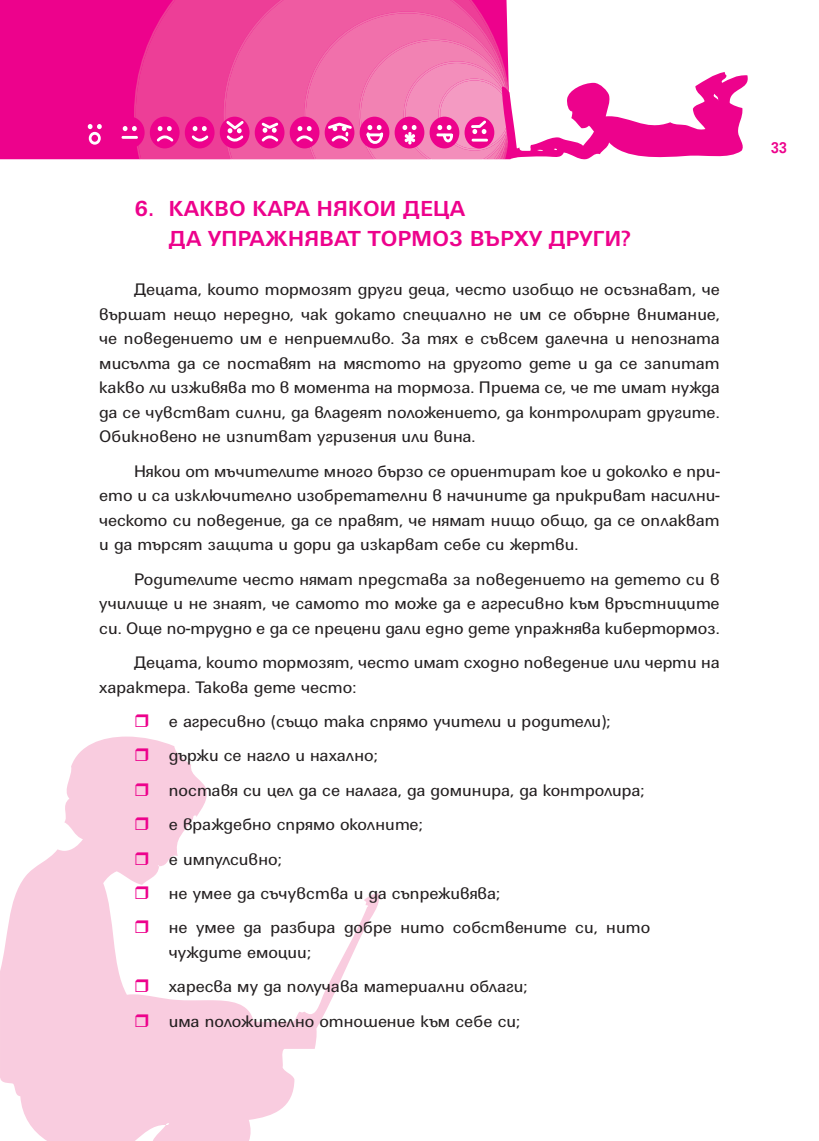
<style>
.page{position:relative;width:819px;height:1141px;background:#fff}
.page>*{position:absolute;margin:0;border:0;box-sizing:border-box;transform-origin:0 0}
.t1{font:700 22.75px/29.8px "Universum Bg";letter-spacing:.01em;color:#ed028c}
.t2{font:17.5px/24.5px "Universum Bg";color:#231f20;text-align:justify}
.t3{font:700 condensed 17.5px "Universum Bg";color:#ed028c}
</style>
<div class="page">
<div style="left:0;top:0;width:134px;height:159px;background:#ed028c"></div>
<svg style="left:134px;top:0;width:373px;height:159px;background:#ed3695"></svg>
<svg style="left:223px;top:0;width:283px;height:159px;background:#ee499c"></svg>
<svg style="left:0;top:737px;width:380px;height:404px"></svg>
<div style="left:115px;top:117px;width:30px;height:31px;background:#ed028c;border-radius:50%"></div>
<svg style="left:123px;top:126px;width:14px;height:5px"></svg>
<hr style="left:123px;top:136px;width:14px;height:3px;background:#fff">
<div style="left:150px;top:117px;width:29px;height:31px;background:#ed028c;border-radius:50%"></div>
<svg style="left:156px;top:126px;width:20px;height:18px"></svg>
<div style="left:185px;top:117px;width:29px;height:31px;background:#ed028c;border-radius:50%"></div>
<svg style="left:191px;top:126px;width:18px;height:15px"></svg>
<div style="left:220px;top:117px;width:29px;height:31px;background:#ed028c;border-radius:50%"></div>
<svg style="left:224px;top:12px;width:524px;height:148px"></svg>
<div style="left:80px;top:117px;width:30px;height:31px;background:#ed028c;border-radius:50%"></div>
<svg style="left:88px;top:124px;width:14px;height:5px"></svg>
<div style="left:89px;top:132px;width:12px;height:13px;border:3px solid #fff;border-radius:50%"></div>
<svg style="left:135px;top:748px;width:13px;height:13px"></svg>
<svg style="left:135px;top:783px;width:13px;height:13px"></svg>
<svg style="left:135px;top:817px;width:13px;height:13px"></svg>
<svg style="left:135px;top:852px;width:13px;height:13px"></svg>
<svg style="left:135px;top:886px;width:13px;height:13px"></svg>
<svg style="left:135px;top:921px;width:13px;height:12px"></svg>
<svg style="left:135px;top:980px;width:13px;height:12px"></svg>
<svg style="left:135px;top:1014px;width:13px;height:13px"></svg>
<h1 class="t1" style="left:169px;top:194px;width:464px;text-indent:-35px">6. КАКВО КАРА НЯКОИ ДЕЦА<br>ДА УПРАЖНЯВАТ ТОРМОЗ ВЪРХУ ДРУГИ?</h1>
<p class="t2" style="left:99px;top:277px;width:622px;text-indent:35px">Децата, които тормозят други деца, често изобщо не осъзнават, че вършат нещо нередно, чак докато специално не им се обърне внимание, че поведението им е неприемливо. За тях е съвсем далечна и непозната мисълта да се поставят на мястото на другото дете и да се запитат какво ли изживява то в момента на тормоза. Приема се, че те имат нужда да се чувстват силни, да владеят положението, да контролират другите.<br>Обикновено не изпитват угризения или вина.</p>
<p class="t2" style="left:99px;top:459px;width:622px;text-indent:35px">Някои от мъчителите много бързо се ориентират кое и доколко е при&shy;ето и са изключително изобретателни в начините да прикриват насилни&shy;ческото си поведение, да се правят, че нямат нищо общо, да се оплакват и да търсят защита и дори да изкарват себе си жертви.</p>
<p class="t2" style="left:99px;top:567px;width:622px;text-indent:35px">Родителите често нямат представа за поведението на детето си в училище и не знаят, че самото то може да е агресивно към връстниците си. Още по-трудно е да се прецени дали едно дете упражнява кибертормоз.</p>
<p class="t2" style="left:99px;top:650px;width:622px;text-indent:35px">Децата, които тормозят, често имат сходно поведение или черти на характера. Такова дете често:</p>
<p class="t2" style="left:169px;top:704px;width:483px;line-height:34.5px;text-align:left">е агресивно (също така спрямо учители и родители); държи се нагло и нахално;<br>поставя си цел да се налага, да доминира, да контролира; е враждебно спрямо околните;<br>е импулсивно;<br>не умее да съчувства и да съпреживява;<br>не умее да разбира добре нито собствените си, нито</p>
<p class="t2" style="left:169px;top:935px;width:360px;line-height:34.5px;text-align:left">чуждите емоции;<br>харесва му да получава материални облаги; има положително отношение към себе си;</p>
<p class="t3" style="left:771px;top:138px;width:17px">33</p>
</div>
